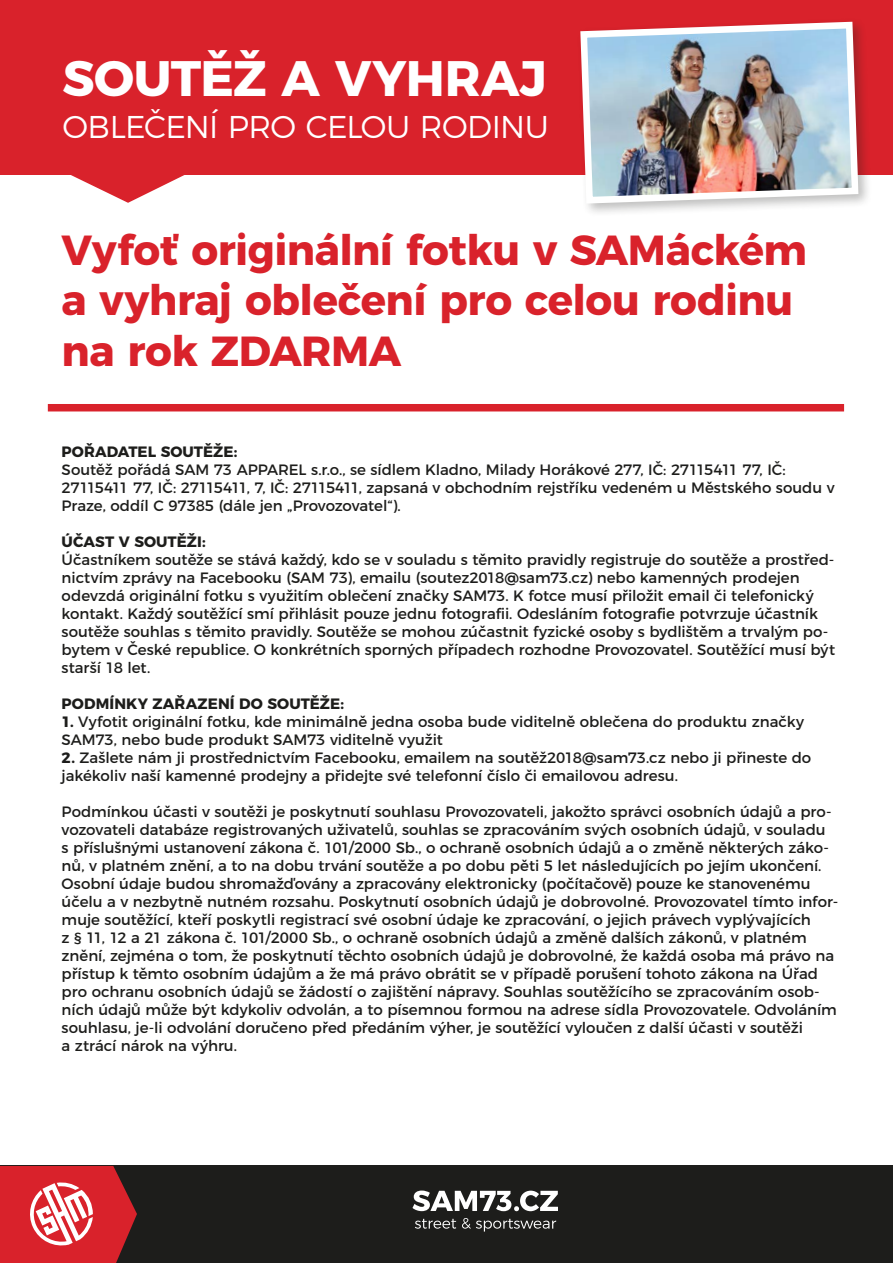
<style>
.page{position:relative;width:893px;height:1263px;background:#fff}
.page>*{position:absolute;margin:0;border:0;box-sizing:border-box;transform-origin:0 0}
.t1{font:700 49.8px "Montserrat";letter-spacing:-.005em;color:#fff}
.t2{font:700 42px/50.4px "Montserrat";letter-spacing:-.01em;color:#d9222b}
.t3{font:300 31.5px "Montserrat";letter-spacing:-.02em;color:#fff}
.t4{font:15px/18px "Montserrat";letter-spacing:-.005em;color:#1d1d1b}
.t5{font:700 15px "Montserrat";letter-spacing:.005em;color:#1d1d1b}
.s1{font-weight:700}
</style>
<div class="page">
<svg style="left:64px;top:174px;width:127px;height:29px"></svg>
<div style="left:0;top:0;width:893px;height:174px;background:#d9222b"></div>
<div style="left:0;top:1166px;width:893px;height:97px;background:#1d1d1b"></div>
<svg style="left:0;top:1166px;width:137px;height:97px;background:#ce3f46"></svg>
<svg style="left:412px;top:1190px;width:146px;height:21px"></svg>
<svg style="left:415px;top:1219px;width:41px;height:10px"></svg>
<svg style="left:462px;top:1218px;width:94px;height:13px"></svg>
<div style="left:48px;top:404px;width:796px;height:7px;background:#d9222b"></div>
<div style="left:576px;top:18px;width:296px;height:199px;background:#1d1d1b;opacity:.29"></div>
<img style="left:577px;top:18px;width:285px;height:189px">
<h1 class="t1" style="left:62px;top:37px;width:486px">SOUTĚŽ A VYHRAJ</h1>
<h3 class="t3" style="left:62px;top:102px;width:488px">OBLEČENÍ PRO CELOU RODINU</h3>
<h2 class="t2" style="left:62px;top:222px;width:747px">Vyfoť originální fotku v SAMáckém a vyhraj oblečení pro celou rodinu na rok ZDARMA</h2>
<p class="t5" style="left:62px;top:439px;width:177px">POŘADATEL SOUTĚŽE:</p>
<p class="t4" style="left:62px;top:459px;width:774px">Soutěž pořádá SAM 73 APPAREL s.r.o., se sídlem Kladno, Milady Horákové 277, IČ: 27115411 77, IČ:<br>27115411 77, IČ: 27115411, 7, IČ: 27115411, zapsaná v obchodním rejstříku vedeném u Městského soudu v<br>Praze, oddíl C 97385 (dále jen „Provozovatel“).</p>
<p class="t5" style="left:62px;top:529px;width:146px">ÚČAST V SOUTĚŽI:</p>
<p class="t4" style="left:62px;top:549px;width:775px">Účastníkem soutěže se stává každý, kdo se v souladu s těmito pravidly registruje do soutěže a prostřed&shy;nictvím zprávy na Facebooku (SAM 73), emailu (soutez2018@sam73.cz) nebo kamenných prodejen odevzdá originální fotku s využitím oblečení značky SAM73. K fotce musí přiložit email či telefonický kontakt. Každý soutěžící smí přihlásit pouze jednu fotografii. Odesláním fotografie potvrzuje účastník soutěže souhlas s těmito pravidly. Soutěže se mohou zúčastnit fyzické osoby s bydlištěm a trvalým po&shy;bytem v České republice. O konkrétních sporných případech rozhodne Provozovatel. Soutěžící musí být starší 18 let.</p>
<p class="t5" style="left:62px;top:691px;width:284px">PODMÍNKY ZAŘAZENÍ DO SOUTĚŽE:</p>
<p class="t4" style="left:62px;top:711px;width:744px"><span class="s1">1.</span> Vyfotit originální fotku, kde minimálně jedna osoba bude viditelně oblečena do produktu značky<br>SAM73, nebo bude produkt SAM73 viditelně využit</p>
<p class="t4" style="left:62px;top:747px;width:751px"><span class="s1">2.</span> Zašlete nám ji prostřednictvím Facebooku, emailem na soutěž2018@sam73.cz nebo ji přineste do jakékoliv naší kamenné prodejny a přidejte své telefonní číslo či emailovou adresu.</p>
<p class="t4" style="left:62px;top:801px;width:778px">Podmínkou účasti v soutěži je poskytnutí souhlasu Provozovateli, jakožto správci osobních údajů a pro&shy;vozovateli databáze registrovaných uživatelů, souhlas se zpracováním svých osobních údajů, v souladu<br>s příslušnými ustanovení zákona č. 101/2000 Sb., o ochraně osobních údajů a o změně některých záko&shy;nů, v platném znění, a to na dobu trvání soutěže a po dobu pěti 5 let následujících po jejím ukončení.<br>Osobní údaje budou shromažďovány a zpracovány elektronicky (počítačově) pouze ke stanovenému účelu a v nezbytně nutném rozsahu. Poskytnutí osobních údajů je dobrovolné. Provozovatel tímto infor&shy;muje soutěžící, kteří poskytli registrací své osobní údaje ke zpracování, o jejich právech vyplývajících<br>z § 11, 12 a 21 zákona č. 101/2000 Sb., o ochraně osobních údajů a změně dalších zákonů, v platném znění, zejména o tom, že poskytnutí těchto osobních údajů je dobrovolné, že každá osoba má právo na přístup k těmto osobním údajům a že má právo obrátit se v případě porušení tohoto zákona na Úřad pro ochranu osobních údajů se žádostí o zajištění nápravy. Souhlas soutěžícího se zpracováním osob&shy;ních údajů může být kdykoliv odvolán, a to písemnou formou na adrese sídla Provozovatele. Odvoláním souhlasu, je-li odvolání doručeno před předáním výher, je soutěžící vyloučen z další účasti v soutěži<br>a ztrácí nárok na výhru.</p>
</div>
